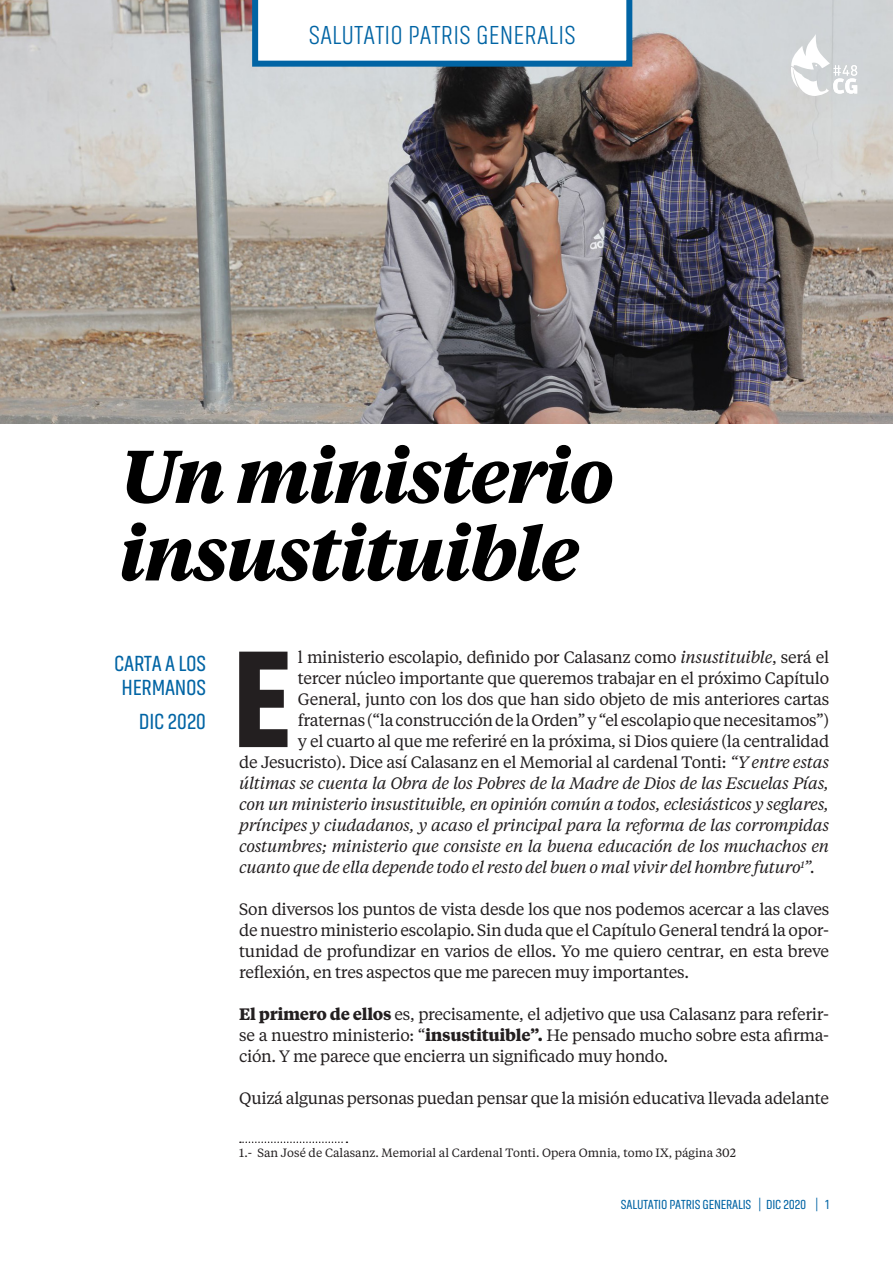
<style>
.page{position:relative;width:893px;height:1263px;background:#fff}
.page>*{position:absolute;margin:0;border:0;box-sizing:border-box;transform-origin:0 0}
.NORMAL_CON_CAPITULAR{font:900 137.7px "Akhand";color:#231f20}
.titulo{font:italic 700 74.25px/77.6px "Tiempos Text";letter-spacing:-.03em;color:#000}
.t1{font:300 27px "Akhand";letter-spacing:.01em;color:#0164a4}
.ladillo{font:22.5px/24px "Akhand";letter-spacing:-.01em;color:#0164a4;text-align:center}
.NORMAL_CON_CAPITULAR-2{font:16.5px/21px "Tiempos Text";letter-spacing:-.02em;color:#231f20;text-align:justify}
.NORMAL_CON_CAPITULAR-3{font:italic 16.5px "Tiempos Text";letter-spacing:-.02em;color:#231f20}
.t2{font:13.5px "Akhand";letter-spacing:-.01em;color:#0164a4}
.NOTA_AL_PIE{font:12px "Tiempos Text";color:#231f20}
.s1{font-style:italic}
.s2{font-weight:700}
</style>
<div class="page">
<svg style="left:240px;top:1141px;width:107px;height:2px"></svg>
<img style="left:0;top:0;width:893px;height:423px">
<svg style="left:252px;top:0;width:380px;height:67px"></svg>
<svg style="left:790px;top:34px;width:67px;height:62px"></svg>
<p class="t1" style="left:309px;top:21px;width:268px">SALUTATIO PATRIS GENERALIS</p>
<p class="titulo" style="left:119px;top:434px;width:497px">Un ministerio insustituible</p>
<p class="ladillo" style="left:114px;top:651px;width:94px">CARTA A LOS<br>HERMANOS</p>
<p class="ladillo" style="left:139px;top:709px;width:69px">DIC 2020</p>
<p class="NORMAL_CON_CAPITULAR" style="left:232px;top:624px;width:60px">E</p>
<p class="NORMAL_CON_CAPITULAR-2" style="left:298px;top:646px;width:533px">l ministerio escolapio, definido por Calasanz como <span class="s1">insustituible</span>, será el</p>
<p class="NORMAL_CON_CAPITULAR-2" style="left:298px;top:667px;width:533px">tercer núcleo importante que queremos trabajar en el próximo Capítulo</p>
<p class="NORMAL_CON_CAPITULAR-2" style="left:298px;top:688px;width:533px">General, junto con los dos que han sido objeto de mis anteriores cartas</p>
<p class="NORMAL_CON_CAPITULAR-2" style="left:298px;top:709px;width:533px">fraternas (“la construcción de la Orden” y “el escolapio que necesitamos”)</p>
<p class="NORMAL_CON_CAPITULAR-2" style="left:298px;top:730px;width:533px">y el cuarto al que me referiré en la próxima, si Dios quiere (la centralidad</p>
<p class="NORMAL_CON_CAPITULAR-2" style="left:239px;top:751px;width:591px">de Jesucristo). Dice así Calasanz en el Memorial al cardenal Tonti: <span class="s1">“Y entre estas</span></p>
<p class="NORMAL_CON_CAPITULAR-3" style="left:239px;top:772px;width:591px">últimas se cuenta la Obra de los Pobres de la Madre de Dios de las Escuelas Pías,</p>
<p class="NORMAL_CON_CAPITULAR-3" style="left:239px;top:793px;width:592px">con un ministerio insustituible, en opinión común a todos, eclesiásticos y seglares,</p>
<p class="NORMAL_CON_CAPITULAR-3" style="left:239px;top:814px;width:591px">príncipes y ciudadanos, y acaso el principal para la reforma de las corrompidas</p>
<p class="NORMAL_CON_CAPITULAR-3" style="left:239px;top:835px;width:591px">costumbres; ministerio que consiste en la buena educación de los muchachos en</p>
<p class="NORMAL_CON_CAPITULAR-3" style="left:239px;top:856px;width:578px">cuanto que de ella depende todo el resto del buen o mal vivir del hombre futuro<sup>1</sup>”.</p>
<p class="NORMAL_CON_CAPITULAR-2" style="left:239px;top:898px;width:592px">Son diversos los puntos de vista desde los que nos podemos acercar a las claves de nuestro ministerio escolapio. Sin duda que el Capítulo General tendrá la opor&shy;tunidad de profundizar en varios de ellos. Yo me quiero centrar, en esta breve reflexión, en tres aspectos que me parecen muy importantes.</p>
<p class="NORMAL_CON_CAPITULAR-2" style="left:239px;top:1003px;width:591px"><span class="s2">El primero de ellos</span> es, precisamente, el adjetivo que usa Calasanz para referir&shy;se a nuestro ministerio: “<span class="s2">insustituible”.</span> He pensado mucho sobre esta afirma&shy;ción. Y me parece que encierra un significado muy hondo.</p>
<p class="NORMAL_CON_CAPITULAR-2" style="left:239px;top:1087px;width:591px">Quizá algunas personas puedan pensar que la misión educativa llevada adelante</p>
<p class="NOTA_AL_PIE" style="left:239px;top:1144px;width:498px">1.- San José de Calasanz. Memorial al Cardenal Tonti. Opera Omnia, tomo IX, página 302</p>
<p class="t2" style="left:621px;top:1197px;width:210px">SALUTATIO PATRIS GENERALIS | DIC 2020 | 1</p>
</div>
